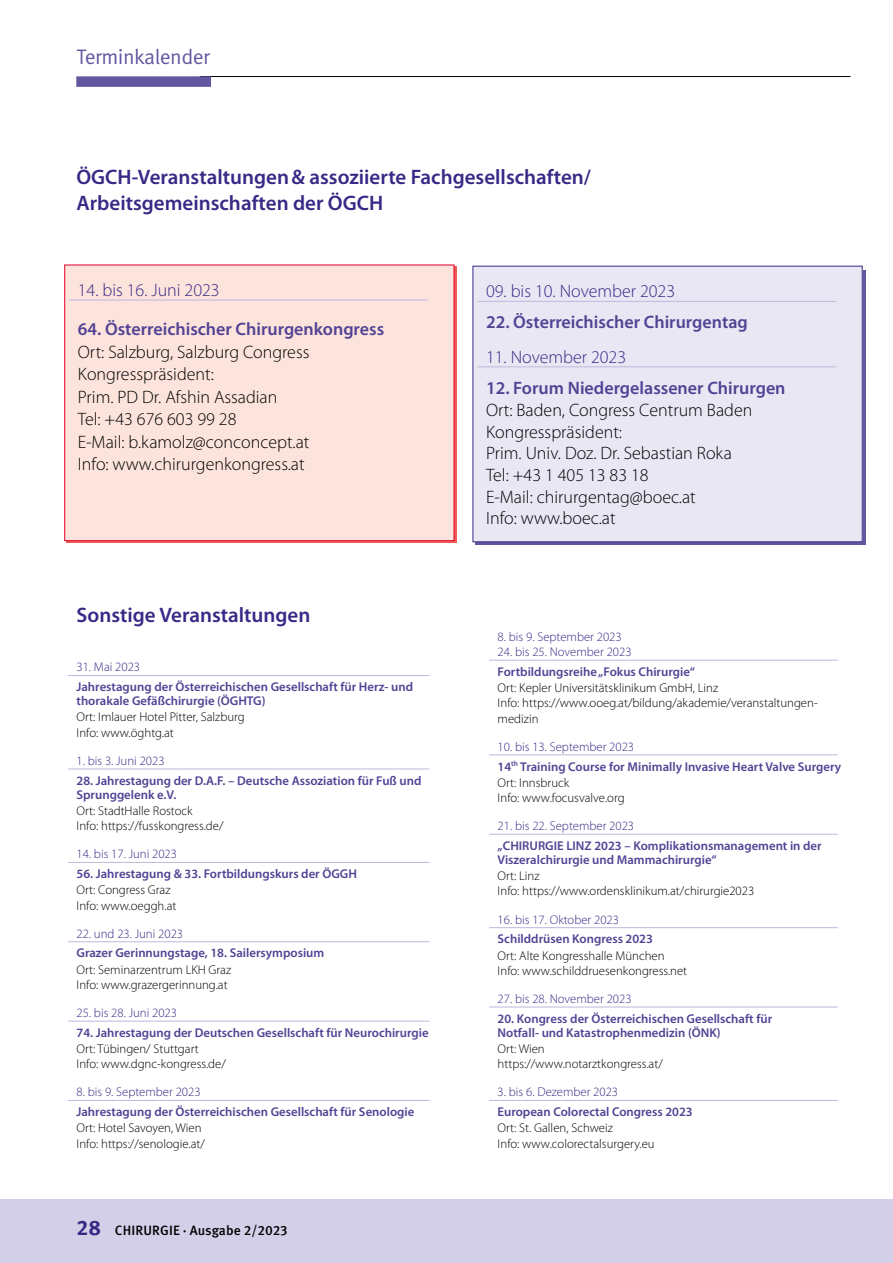
<style>
.page{position:relative;width:893px;height:1263px;background:#fff}
.page>*{position:absolute;margin:0;border:0;box-sizing:border-box;transform-origin:0 0}
.Kalender_Subline{font:600 21px/25.5px "Myriad Pro";color:#372a86}
.Seitenüberschrift{font:21px "Meta OT";letter-spacing:-.025em;color:#6455a0}
.kal_lauf_2{font:300 18px/22.5px "Myriad Pro";color:#000}
.kal_sem_thema_2{font:600 18px "Myriad Pro";color:#524294}
.kal_käst_aufzählg_2{font:300 18px "Myriad Pro";color:#372a86}
.t1{font:500 13.5px "Meta OT";color:#000}
.kal_sem_thema_2-2{font:600 12.75px/14.1px "Myriad Pro";color:#524294}
.kal_lauf_2-2{font:300 12.75px/15.3px "Myriad Pro";color:#000}
.kal_käst_aufzählg_2-2{font:300 12.75px "Myriad Pro";color:#372a86}
.s1{font-weight:700;font-size:21px;color:#372a86}
</style>
<div class="page">
<div style="left:0;top:1199px;width:893px;height:64px;background:#d4cfe9"></div>
<hr style="left:200px;top:76px;width:650px;height:1px;background:#000">
<div style="left:65px;top:265px;width:389px;height:276px;background:#fce3dc"></div>
<hr style="left:69px;top:300px;width:359px;height:1px;background:#bfb8dc">
<div style="left:64px;top:265px;width:390px;height:276px;border:1px solid #e4002b"></div>
<div style="left:473px;top:266px;width:389px;height:276px;background:#e9e7f4"></div>
<hr style="left:478px;top:301px;width:358px;height:1px;background:#bfb8dc">
<hr style="left:478px;top:366px;width:358px;height:1px;background:#bfb8dc">
<div style="left:76px;top:76px;width:135px;height:11px;background:#6455a0"></div>
<hr style="left:68px;top:675px;width:361px;height:1px;background:#bfb8dc">
<hr style="left:68px;top:769px;width:361px;height:1px;background:#bfb8dc">
<hr style="left:68px;top:862px;width:361px;height:1px;background:#bfb8dc">
<hr style="left:68px;top:941px;width:361px;height:1px;background:#bfb8dc">
<hr style="left:68px;top:1021px;width:361px;height:1px;background:#bfb8dc">
<hr style="left:68px;top:1100px;width:361px;height:1px;background:#bfb8dc">
<hr style="left:489px;top:660px;width:349px;height:1px;background:#bfb8dc">
<hr style="left:489px;top:754px;width:349px;height:1px;background:#bfb8dc">
<hr style="left:489px;top:834px;width:349px;height:1px;background:#bfb8dc">
<hr style="left:489px;top:927px;width:349px;height:1px;background:#bfb8dc">
<hr style="left:489px;top:1007px;width:349px;height:1px;background:#bfb8dc">
<hr style="left:489px;top:1100px;width:349px;height:1px;background:#bfb8dc">
<p class="Seitenüberschrift" style="left:77px;top:43px;width:135px">Terminkalender</p>
<p class="Kalender_Subline" style="left:77px;top:164px;width:516px">ÖGCH-Veranstaltungen&amp; assoziierte Fachgesellschaften/<br>Arbeitsgemeinschaften der ÖGCH</p>
<p class="kal_käst_aufzählg_2" style="left:78px;top:279px;width:143px">14. bis 16. Juni 2023</p>
<p class="kal_sem_thema_2" style="left:78px;top:318px;width:308px">64. Österreichischer Chirurgenkongress</p>
<p class="kal_lauf_2" style="left:78px;top:340px;width:233px">Ort: Salzburg, Salzburg Congress</p>
<p class="kal_lauf_2" style="left:78px;top:363px;width:201px">Kongresspräsident:<br>Prim. PD Dr. Afshin Assadian</p>
<p class="kal_lauf_2" style="left:78px;top:408px;width:160px">Tel: +43 676 603 99 28</p>
<p class="kal_lauf_2" style="left:78px;top:430px;width:233px">E-Mail: b.kamolz@conconcept.at</p>
<p class="kal_lauf_2" style="left:78px;top:453px;width:228px">Info: www.chirurgenkongress.at</p>
<p class="Kalender_Subline" style="left:77px;top:602px;width:235px">Sonstige Veranstaltungen</p>
<p class="kal_käst_aufzählg_2-2" style="left:77px;top:659px;width:65px">31. Mai 2023</p>
<p class="kal_sem_thema_2-2" style="left:77px;top:679px;width:338px">Jahrestagung der Österreichischen Gesellschaft für Herz- und thorakale Gefäßchirurgie (ÖGHTG)</p>
<p class="kal_lauf_2-2" style="left:77px;top:709px;width:170px">Ort: Imlauer Hotel Pitter, Salzburg</p>
<p class="kal_lauf_2-2" style="left:77px;top:725px;width:99px">Info: www.öghtg.at</p>
<p class="kal_käst_aufzählg_2-2" style="left:77px;top:753px;width:90px">1. bis 3. Juni 2023</p>
<p class="kal_sem_thema_2-2" style="left:77px;top:773px;width:347px">28. Jahrestagung der D.A.F. – Deutsche Assoziation für Fuß und<br>Sprunggelenk e.V.</p>
<p class="kal_lauf_2-2" style="left:77px;top:803px;width:118px">Ort: StadtHalle Rostock</p>
<p class="kal_lauf_2-2" style="left:77px;top:818px;width:148px">Info: https://fusskongress.de/</p>
<p class="kal_käst_aufzählg_2-2" style="left:77px;top:846px;width:102px">14. bis 17. Juni 2023</p>
<p class="kal_sem_thema_2-2" style="left:77px;top:866px;width:282px">56. Jahrestagung &amp; 33. Fortbildungskurs der ÖGGH</p>
<p class="kal_lauf_2-2" style="left:77px;top:882px;width:95px">Ort: Congress Graz</p>
<p class="kal_lauf_2-2" style="left:77px;top:897px;width:101px">Info: www.oeggh.at</p>
<p class="kal_käst_aufzählg_2-2" style="left:77px;top:926px;width:108px">22. und 23. Juni 2023</p>
<p class="kal_sem_thema_2-2" style="left:77px;top:946px;width:249px">Grazer Gerinnungstage, 18. Sailersymposium</p>
<p class="kal_lauf_2-2" style="left:77px;top:961px;width:156px">Ort: Seminarzentrum LKH Graz</p>
<p class="kal_lauf_2-2" style="left:77px;top:977px;width:153px">Info: www.grazergerinnung.at</p>
<p class="kal_käst_aufzählg_2-2" style="left:77px;top:1005px;width:102px">25. bis 28. Juni 2023</p>
<p class="kal_sem_thema_2-2" style="left:77px;top:1025px;width:354px">74. Jahrestagung der Deutschen Gesellschaft für Neurochirurgie</p>
<p class="kal_lauf_2-2" style="left:77px;top:1041px;width:124px">Ort: Tübingen/ Stuttgart</p>
<p class="kal_lauf_2-2" style="left:77px;top:1056px;width:151px">Info: www.dgnc-kongress.de/</p>
<p class="kal_käst_aufzählg_2-2" style="left:77px;top:1084px;width:126px">8. bis 9. September 2023</p>
<p class="kal_sem_thema_2-2" style="left:77px;top:1104px;width:339px">Jahrestagung der Österreichischen Gesellschaft für Senologie</p>
<p class="kal_lauf_2-2" style="left:77px;top:1120px;width:127px">Ort: Hotel Savoyen, Wien</p>
<p class="kal_lauf_2-2" style="left:77px;top:1135px;width:130px">Info: https://senologie.at/</p>
<p class="t1" style="left:77px;top:1222px;width:213px"><span class="s1">28</span> CHIRURGIE · Ausgabe 2/2023</p>
<p class="kal_käst_aufzählg_2" style="left:486px;top:280px;width:191px">09. bis 10. November 2023</p>
<p class="kal_sem_thema_2" style="left:486px;top:311px;width:263px">22. Österreichischer Chirurgentag</p>
<p class="kal_käst_aufzählg_2" style="left:486px;top:346px;width:142px">11. November 2023</p>
<p class="kal_sem_thema_2" style="left:486px;top:376px;width:301px">12. Forum Niedergelassener Chirurgen</p>
<p class="kal_lauf_2" style="left:486px;top:399px;width:268px">Ort: Baden, Congress Centrum Baden</p>
<p class="kal_lauf_2" style="left:486px;top:421px;width:247px;line-height:21.6px">Kongresspräsident:<br>Prim. Univ. Doz. Dr. Sebastian Roka</p>
<p class="kal_lauf_2" style="left:486px;top:464px;width:164px">Tel: +43 1 405 13 83 18</p>
<p class="kal_lauf_2" style="left:486px;top:485px;width:211px">E-Mail: chirurgentag@boec.at</p>
<p class="kal_lauf_2" style="left:486px;top:507px;width:131px">Info: www.boec.at</p>
<p class="kal_käst_aufzählg_2-2" style="left:498px;top:629px;width:126px">8. bis 9. September 2023</p>
<p class="kal_käst_aufzählg_2-2" style="left:498px;top:644px;width:135px">24. bis 25. November 2023</p>
<p class="kal_sem_thema_2-2" style="left:498px;top:664px;width:199px">Fortbildungsreihe „Fokus Chirurgie“</p>
<p class="kal_lauf_2-2" style="left:498px;top:680px;width:222px">Ort: Kepler Universitätsklinikum GmbH, Linz</p>
<p class="kal_lauf_2-2" style="left:498px;top:695px;width:322px">Info: https://www.ooeg.at/bildung/akademie/veranstaltungen&shy;medizin</p>
<p class="kal_käst_aufzählg_2-2" style="left:498px;top:739px;width:138px">10. bis 13. September 2023</p>
<p class="kal_sem_thema_2-2" style="left:498px;top:759px;width:345px">14<sup>th</sup> Training Course for Minimally Invasive Heart Valve Surgery</p>
<p class="kal_lauf_2-2" style="left:498px;top:775px;width:73px">Ort: Innsbruck</p>
<p class="kal_lauf_2-2" style="left:498px;top:790px;width:128px">Info: www.focusvalve.org</p>
<p class="kal_käst_aufzählg_2-2" style="left:498px;top:818px;width:138px">21. bis 22. September 2023</p>
<p class="kal_sem_thema_2-2" style="left:498px;top:838px;width:326px">„CHIRURGIE LINZ 2023 – Komplikationsmanagement in der<br>Viszeralchirurgie und Mammachirurgie“</p>
<p class="kal_lauf_2-2" style="left:498px;top:868px;width:43px">Ort: Linz</p>
<p class="kal_lauf_2-2" style="left:498px;top:883px;width:258px">Info: https://www.ordensklinikum.at/chirurgie2023</p>
<p class="kal_käst_aufzählg_2-2" style="left:498px;top:911px;width:123px">16. bis 17. Oktober 2023</p>
<p class="kal_sem_thema_2-2" style="left:498px;top:932px;width:157px">Schilddrüsen Kongress 2023</p>
<p class="kal_lauf_2-2" style="left:498px;top:947px;width:168px">Ort: Alte Kongresshalle München</p>
<p class="kal_lauf_2-2" style="left:498px;top:963px;width:191px">Info: www.schilddruesenkongress.net</p>
<p class="kal_käst_aufzählg_2-2" style="left:498px;top:991px;width:135px">27. bis 28. November 2023</p>
<p class="kal_sem_thema_2-2" style="left:498px;top:1011px;width:276px">20. Kongress der Österreichischen Gesellschaft für<br>Notfall- und Katastrophenmedizin (ÖNK)</p>
<p class="kal_lauf_2-2" style="left:498px;top:1041px;width:49px">Ort: Wien</p>
<p class="kal_lauf_2-2" style="left:498px;top:1056px;width:167px">https://www.notarztkongress.at/</p>
<p class="kal_käst_aufzählg_2-2" style="left:498px;top:1084px;width:122px">3. bis 6. Dezember 2023</p>
<p class="kal_sem_thema_2-2" style="left:498px;top:1104px;width:197px">European Colorectal Congress 2023</p>
<p class="kal_lauf_2-2" style="left:498px;top:1120px;width:117px">Ort: St. Gallen, Schweiz</p>
<p class="kal_lauf_2-2" style="left:498px;top:1135px;width:159px">Info: www.colorectalsurgery.eu</p>
</div>
